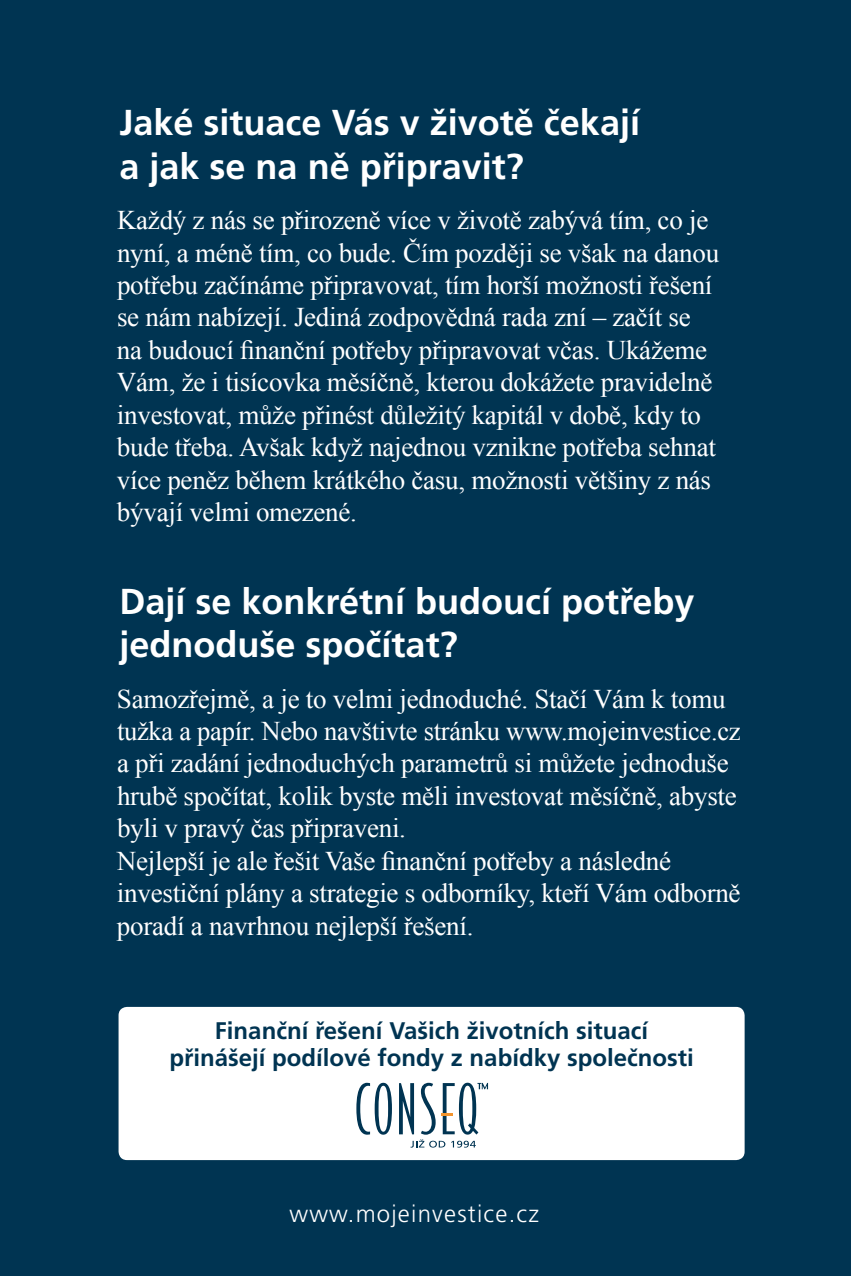
<style>
.page{position:relative;width:851px;height:1276px;background:#fff}
.page>*{position:absolute;margin:0;border:0;box-sizing:border-box;transform-origin:0 0}
.t1{font:700 36px/43.2px "Frutiger CE";color:#fff}
.t2{font:27px/32.4px "Times New Roman";letter-spacing:-.01em;color:#fff}
.t3{font:700 24px/27px "Frutiger CE";color:#003452;text-align:center}
.t4{font:300 24px "Frutiger CE";letter-spacing:.05em;color:#fff}
</style>
<div class="page">
<div style="left:0;top:0;width:850px;height:1276px;background:#003452"></div>
<div style="left:118px;top:1007px;width:626px;height:153px;background:#fff;border-radius:9px"></div>
<svg style="left:356px;top:1082px;width:36px;height:52px"></svg>
<svg style="left:399px;top:1082px;width:89px;height:65px"></svg>
<h1 class="t1" style="left:119px;top:103px;width:522px">Jaké situace Vás v životě čekají a jak se na ně připravit?</h1>
<p class="t2" style="left:117px;top:204px;width:603px">Každý z nás se přirozeně více v životě zabývá tím, co je nyní, a méně tím, co bude. Čím později se však na danou potřebu začínáme připravovat, tím horší možnosti řešení se nám nabízejí. Jediná zodpovědná rada zní – začít se na budoucí finanční potřeby připravovat včas. Ukážeme Vám, že i tisícovka měsíčně, kterou dokážete pravidelně investovat, může přinést důležitý kapitál v době, kdy to bude třeba. Avšak když najednou vznikne potřeba sehnat více peněz během krátkého času, možnosti většiny z nás bývají velmi omezené.</p>
<h1 class="t1" style="left:119px;top:581px;width:576px">Dají se konkrétní budoucí potřeby jednoduše spočítat?</h1>
<p class="t2" style="left:117px;top:682px;width:625px">Samozřejmě, a je to velmi jednoduché. Stačí Vám k tomu tužka a papír. Nebo navštivte stránku www.mojeinvestice.cz a při zadání jednoduchých parametrů si můžete jednoduše hrubě spočítat, kolik byste měli investovat měsíčně, abyste byli v pravý čas připraveni.<br>Nejlepší je ale řešit Vaše finanční potřeby a následné investiční plány a strategie s odborníky, kteří Vám odborně poradí a navrhnou nejlepší řešení.</p>
<p class="t3" style="left:169px;top:1018px;width:526px">Finanční řešení Vašich životních situací přinášejí podílové fondy z nabídky společnosti</p>
<p class="t4" style="left:289px;top:1203px;width:251px">www.mojeinvestice.cz</p>
</div>
